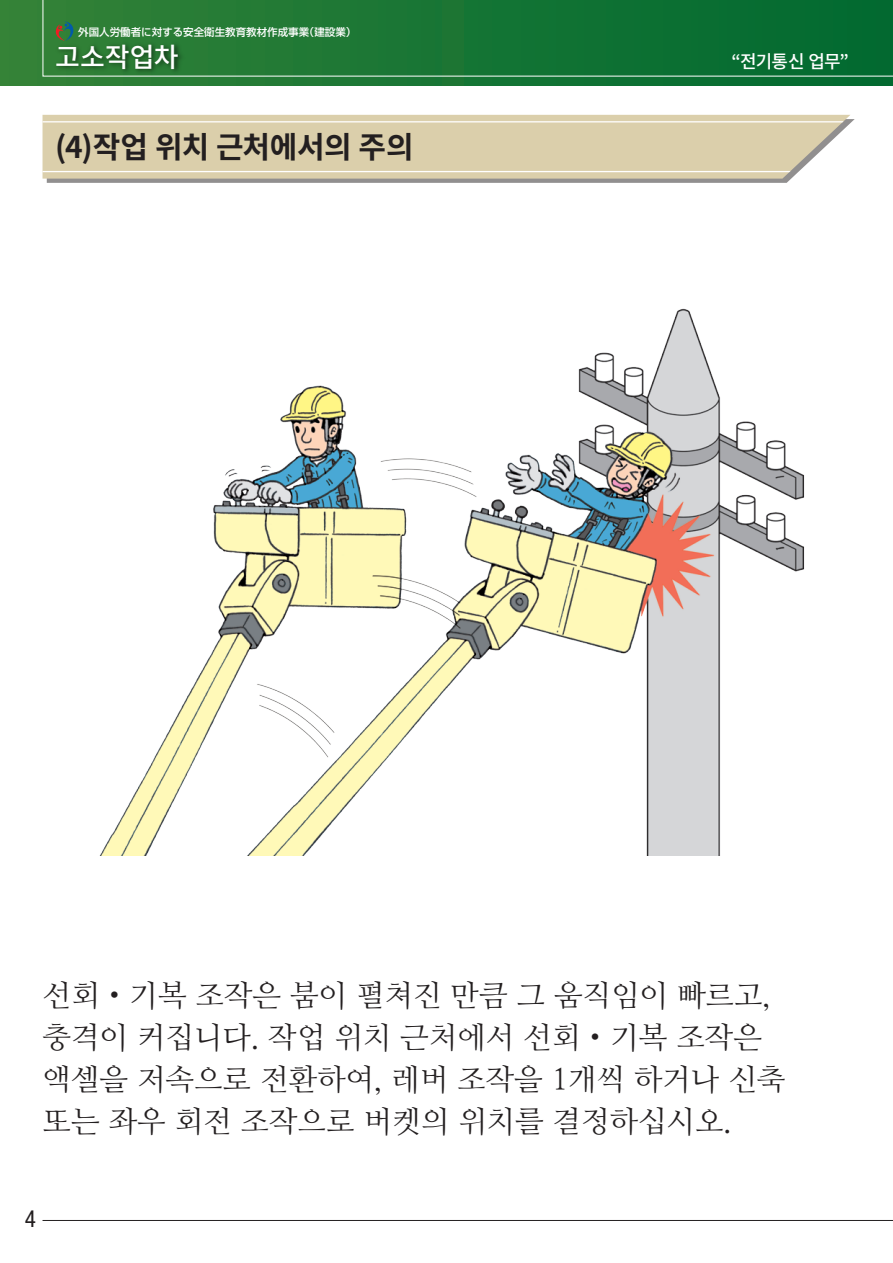
<style>
.page{position:relative;width:893px;height:1263px;background:#fff}
.page>*{position:absolute;margin:0;border:0;box-sizing:border-box;transform-origin:0 0}
.t1{font:30px/42px "Nanum Myeongjo";color:#231f20}
.t2{font:700 30px "Noto Sans CJ Kkr";letter-spacing:-.015em;color:#231f20}
.t3{font:500 27px "Noto Sans CJ Kkr";letter-spacing:-.005em;color:#fff}
.t4{font:condensed 23.4px "Helvetica Neue LT Std";color:#231f20}
.t5{font:500 18px "Noto Sans CJ Kkr";letter-spacing:-.045em;color:#fff}
.t6{font:500 10.5px "Shin Go Pro";color:#fff}
.s1{font-family:"Noto Sans CJ Kkr"}
</style>
<div class="page">
<hr style="left:43px;top:1220px;width:850px;height:1px;background:#231f20">
<svg style="left:0;top:0;width:893px;height:85px;background:#207834"></svg>
<svg style="left:42px;top:0;width:851px;height:77px;background:#187536"></svg>
<img style="left:99px;top:308px;width:706px;height:548px">
<svg style="left:56px;top:21px;width:17px;height:17px"></svg>
<svg style="left:47px;top:119px;width:808px;height:64px;fill:#918f8f"></svg>
<svg style="left:43px;top:115px;width:807px;height:64px;background:#dbd0ae"></svg>
<svg style="left:43px;top:121px;width:801px;height:1px"></svg>
<svg style="left:43px;top:171px;width:748px;height:1px"></svg>
<img style="left:51px;top:38px;width:138px;height:48px">
<p class="t6" style="left:78px;top:23px;width:280px">外国人労働者に対する安全衛生教育教材作成事業（建設業）</p>
<p class="t3" style="left:55px;top:42px;width:125px">고소작업차</p>
<p class="t5" style="left:731px;top:51px;width:119px">“전기통신 업무”</p>
<p class="t2" style="left:55px;top:130px;width:360px">(4)작업 위치 근처에서의 주의</p>
<p class="t1" style="left:42px;top:974px;width:744px">선회<span class="s1">・</span>기복 조작은 붐이 펼쳐진 만큼 그 움직임이 빠르고, 충격이 커집니다. 작업 위치 근처에서 선회<span class="s1">・</span>기복 조작은 액셀을 저속으로 전환하여, 레버 조작을 1개씩 하거나 신축 또는 좌우 회전 조작으로 버켓의 위치를 결정하십시오.</p>
<p class="t4" style="left:25px;top:1205px;width:13px">4</p>
</div>
